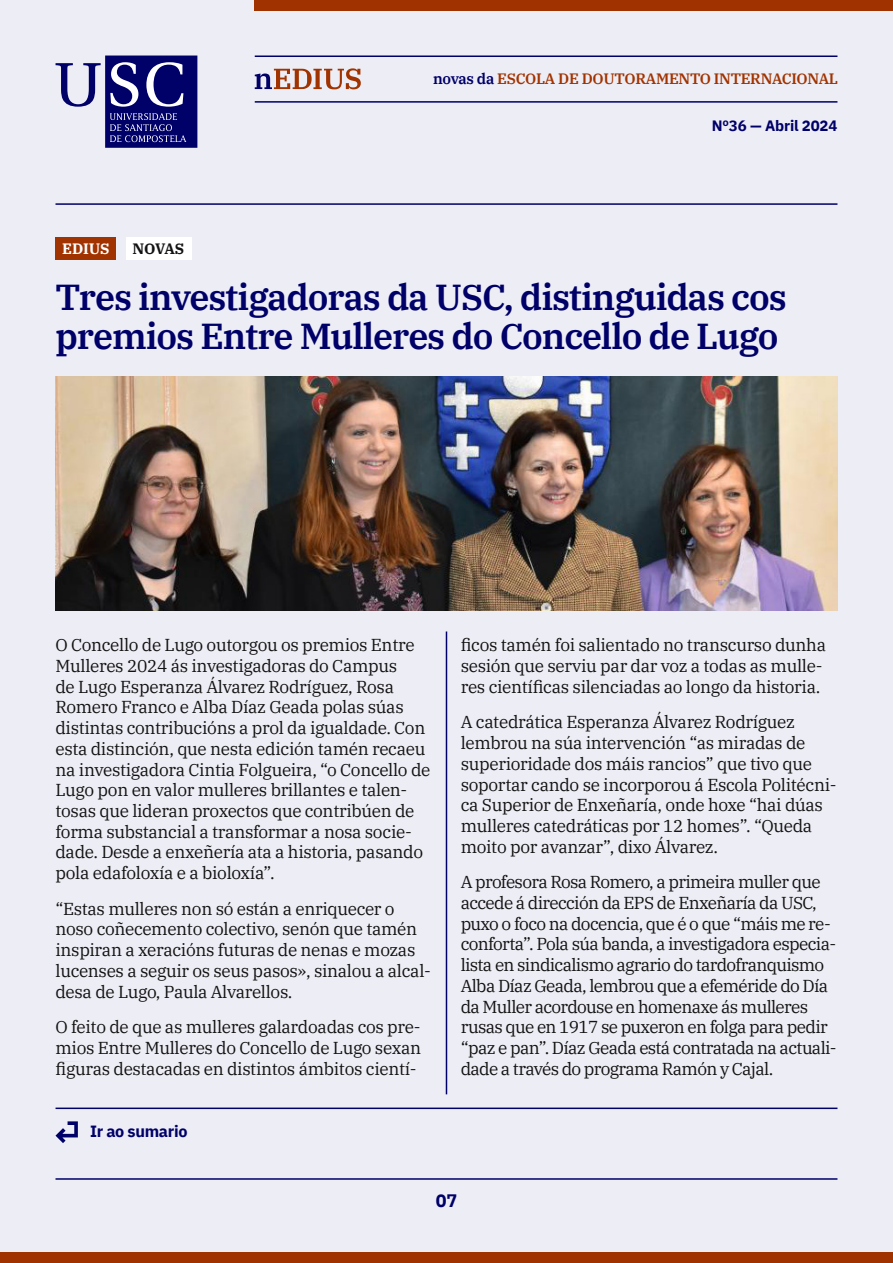
<style>
.page{position:relative;width:893px;height:1263px;background:#ededf5}
.page>*{position:absolute;margin:0;border:0;box-sizing:border-box;transform-origin:0 0}
.t1{font:600 36px/39px "IBM Plex Serif";letter-spacing:-.03em;color:#000069}
.t2{font:700 18px "IBM Plex Sans";color:#000069}
.t3{font:17.25px/20.7px "IBM Plex Serif";letter-spacing:-.02em;color:#121212}
.t4{font:17.25px/20.7px "IBM Plex Serif";letter-spacing:-.04em;color:#121212}
.t5{font:700 16.2px "IBM Plex Sans";letter-spacing:-.02em;color:#000069}
.t6{font:600 15px "IBM Plex Serif";letter-spacing:-.02em;color:#a13300}
.t7{font:700 15px "IBM Plex Sans";letter-spacing:-.01em;color:#000069}
.t8{font:700 15px "IBM Plex Serif";letter-spacing:-.01em;color:#fff}
.t9{font:700 15px "IBM Plex Serif";letter-spacing:-.025em;color:#121212}
.s1{color:#000069}
</style>
<div class="page">
<hr style="left:255px;top:56px;width:582px;height:1px;background:#000069">
<hr style="left:255px;top:101px;width:582px;height:2px;background:#000069">
<div style="left:255px;top:0;width:638px;height:10px;background:#a03200"></div>
<div style="left:0;top:1252px;width:893px;height:11px;background:#a03200"></div>
<hr style="left:56px;top:203px;width:781px;height:2px;background:#000069">
<svg style="left:56px;top:1121px;width:22px;height:22px"></svg>
<hr style="left:56px;top:1178px;width:781px;height:2px;background:#000069">
<svg style="left:255px;top:68px;width:106px;height:21px"></svg>
<svg style="left:56px;top:56px;width:141px;height:92px"></svg>
<hr style="left:56px;top:1107px;width:781px;height:2px;background:#000069">
<svg style="left:60px;top:1057px;width:14px;height:5px"></svg>
<div style="left:56px;top:237px;width:60px;height:22px;background:#a13300"></div>
<div style="left:126px;top:237px;width:65px;height:22px;background:#fff"></div>
<hr style="left:446px;top:631px;width:1px;height:463px;background:#000069">
<img style="left:56px;top:377px;width:781px;height:234px">
<p class="t8" style="left:62px;top:237px;width:49px">EDIUS</p>
<p class="t9" style="left:133px;top:236px;width:53px">NOVAS</p>
<p class="t6" style="left:433px;top:67px;width:407px"><span class="s1">novas da</span> ESCOLA DE DOUTORAMENTO INTERNACIONAL</p>
<p class="t7" style="left:712px;top:114px;width:127px">Nº36 — Abril 2024</p>
<h1 class="t1" style="left:56px;top:275px;width:733px">Tres investigadoras da USC, distinguidas cos premios Entre Mulleres do Concello de Lugo</h1>
<p class="t3" style="left:56px;top:633px;width:376px">O Concello de Lugo outorgou os premios Entre Mulleres 2024 ás investigadoras do Campus<br>de Lugo Esperanza Álvarez Rodríguez, Rosa Romero Franco e Alba Díaz Geada polas súas distintas contribucións a prol da igualdade. Con esta distinción, que nesta edición tamén recaeu na investigadora Cintia Folgueira, “o Concello de Lugo pon en valor mulleres brillantes e talen&shy;tosas que lideran proxectos que contribúen de forma substancial a transformar a nosa socie&shy;dade. Desde a enxeñería ata a historia, pasando pola edafoloxía e a bioloxía”.</p>
<p class="t3" style="left:56px;top:897px;width:377px">“Estas mulleres non só están a enriquecer o noso coñecemento colectivo, senón que tamén inspiran a xeracións futuras de nenas e mozas lucenses a seguir os seus pasos», sinalou a alcal&shy;desa de Lugo, Paula Alvarellos.</p>
<p class="t3" style="left:56px;top:1015px;width:367px;text-align:justify">O feito de que as mulleres galardoadas cos pre&shy;mios Entre Mulleres do Concello de Lugo sexan figuras destacadas en distintos ámbitos cientí-</p>
<p class="t5" style="left:90px;top:1118px;width:99px">Ir ao sumario</p>
<p class="t3" style="left:461px;top:633px;width:367px">ficos tamén foi salientado no transcurso dunha sesión que serviu par dar voz a todas as mulle&shy;res científicas silenciadas ao longo da historia.</p>
<p class="t3" style="left:461px;top:710px;width:377px">A catedrática Esperanza Álvarez Rodríguez lembrou na súa intervención “as miradas de superioridade dos máis rancios” que tivo que soportar cando se incorporou á Escola Politécni&shy;ca Superior de Enxeñaría, onde hoxe “hai dúas mulleres catedráticas por 12 homes”. “Queda moito por avanzar”, dixo Álvarez.</p>
<p class="t4" style="left:461px;top:870px;width:377px">A profesora Rosa Romero, a primeira muller que accede á dirección da EPS de Enxeñaría da USC, puxo o foco na docencia, que é o que “máis me re&shy;conforta”. Pola súa banda, a investigadora especia&shy;lista en sindicalismo agrario do tardofranquismo Alba Díaz Geada, lembrou que a efeméride do Día da Muller acordouse en homenaxe ás mulleres rusas que en 1917 se puxeron en folga para pedir “paz e pan”. Díaz Geada está contratada na actuali&shy;dade a través do programa Ramón y Cajal.</p>
<p class="t2" style="left:436px;top:1186px;width:23px">07</p>
</div>
